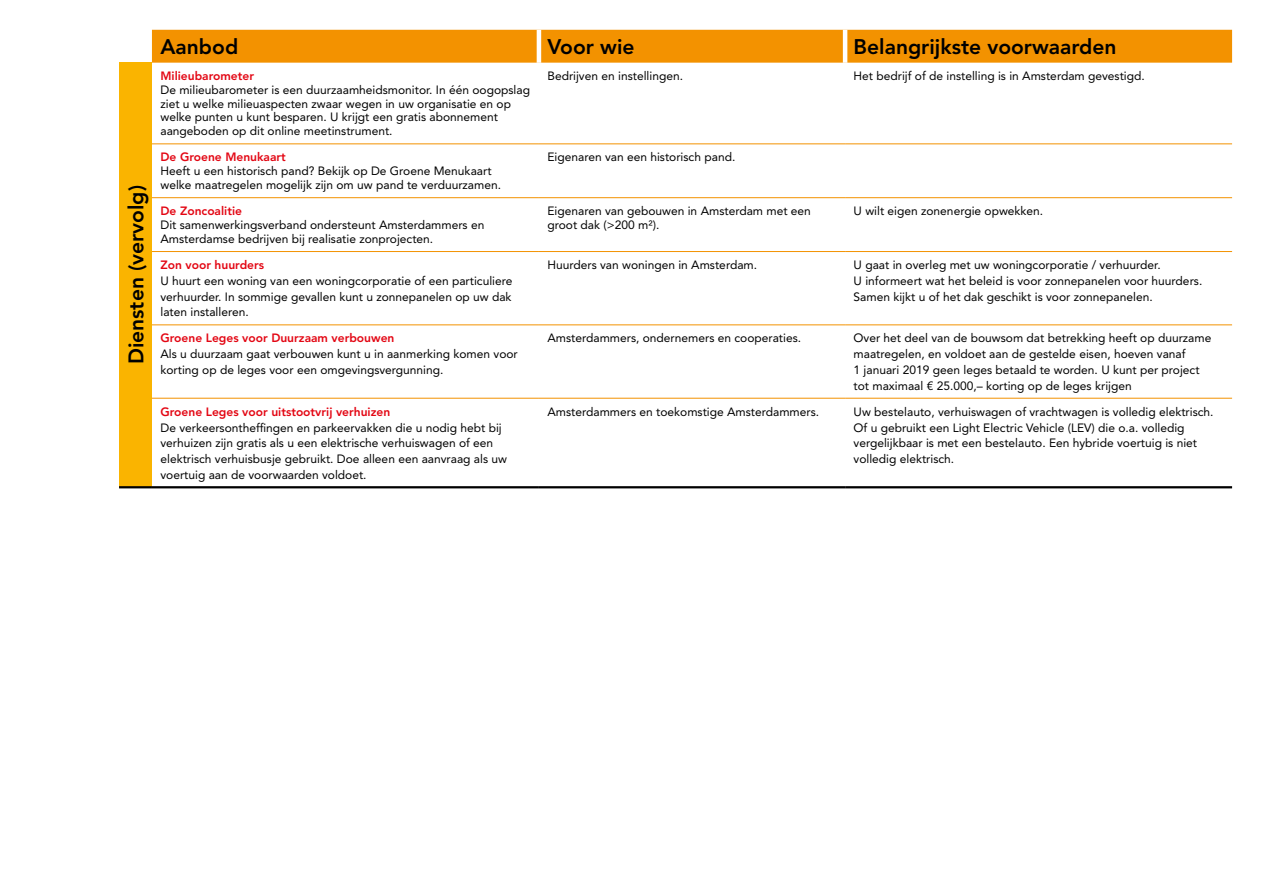
<style>
.page{position:relative;width:1263px;height:893px;background:#fff}
.page>*{position:absolute;margin:0;border:0;box-sizing:border-box;transform-origin:0 0}
.t1{font:800 21px "Avenir LT Std";color:#000}
.t2{font:12px/15.8px "Avenir LT Std";color:#000}
.t3{font:800 12px "Avenir LT Std";color:#e30613}
</style>
<div class="page">
<div style="left:152px;top:30px;width:1080px;height:33px;background:#f39200"></div>
<div style="left:119px;top:63px;width:33px;height:424px;background:#fab400"></div>
<hr style="left:537px;top:30px;width:4px;height:33px;background:#fff">
<hr style="left:843px;top:30px;width:4px;height:33px;background:#fff">
<hr style="left:119px;top:486px;width:33px;height:2px;background:#000">
<hr style="left:152px;top:251px;width:387px;height:1px;background:#f39200">
<hr style="left:539px;top:251px;width:306px;height:1px;background:#f39200">
<hr style="left:845px;top:251px;width:387px;height:1px;background:#f39200">
<hr style="left:152px;top:324px;width:387px;height:1px;background:#f39200">
<hr style="left:539px;top:324px;width:306px;height:1px;background:#f39200">
<hr style="left:845px;top:324px;width:387px;height:1px;background:#f39200">
<hr style="left:152px;top:398px;width:387px;height:1px;background:#f39200">
<hr style="left:539px;top:398px;width:306px;height:1px;background:#f39200">
<hr style="left:845px;top:398px;width:387px;height:1px;background:#f39200">
<hr style="left:152px;top:143px;width:387px;height:1px;background:#f39200">
<hr style="left:539px;top:143px;width:306px;height:1px;background:#f39200">
<hr style="left:845px;top:143px;width:387px;height:1px;background:#f39200">
<hr style="left:152px;top:197px;width:387px;height:1px;background:#f39200">
<hr style="left:539px;top:197px;width:306px;height:1px;background:#f39200">
<hr style="left:845px;top:197px;width:387px;height:1px;background:#f39200">
<hr style="left:152px;top:486px;width:387px;height:2px;background:#000">
<hr style="left:539px;top:486px;width:306px;height:2px;background:#000">
<hr style="left:845px;top:486px;width:387px;height:2px;background:#000">
<p class="t1" style="left:124px;top:364px;width:181px;rotate:-90deg">Diensten (vervolg)</p>
<p class="t1" style="left:160px;top:34px;width:79px">Aanbod</p>
<p class="t1" style="left:547px;top:34px;width:89px">Voor wie</p>
<p class="t1" style="left:854px;top:34px;width:264px">Belangrijkste voorwaarden</p>
<p class="t3" style="left:160px;top:69px;width:95px">Milieubarometer</p>
<p class="t2" style="left:160px;top:83px;width:371px;line-height:13.8px">De milieubarometer is een duurzaamheidsmonitor. In één oogopslag ziet u welke milieuaspecten zwaar wegen in uw organisatie en op welke punten u kunt besparen. U krijgt een gratis abonnement aangeboden op dit online meetinstrument.</p>
<p class="t3" style="left:160px;top:150px;width:127px">De Groene Menukaart</p>
<p class="t2" style="left:160px;top:164px;width:342px;line-height:13.8px">Heeft u een historisch pand? Bekijk op De Groene Menukaart welke maatregelen mogelijk zijn om uw pand te verduurzamen.</p>
<p class="t3" style="left:160px;top:204px;width:83px">De Zoncoalitie</p>
<p class="t2" style="left:160px;top:218px;width:325px;line-height:13.8px">Dit samenwerkingsverband ondersteunt Amsterdammers en<br>Amsterdamse bedrijven bij realisatie zonprojecten.</p>
<p class="t3" style="left:160px;top:258px;width:105px">Zon voor huurders</p>
<p class="t2" style="left:160px;top:273px;width:354px;text-align:justify">U huurt een woning van een woningcorporatie of een particuliere verhuurder. In sommige gevallen kunt u zonnepanelen op uw dak laten installeren.</p>
<p class="t3" style="left:160px;top:331px;width:235px">Groene Leges voor Duurzaam verbouwen</p>
<p class="t2" style="left:160px;top:346px;width:359px">Als u duurzaam gaat verbouwen kunt u in aanmerking komen voor korting op de leges voor een omgevingsvergunning.</p>
<p class="t3" style="left:160px;top:404px;width:231px">Groene Leges voor uitstootvrij verhuizen</p>
<p class="t2" style="left:160px;top:420px;width:348px">De verkeersontheffingen en parkeervakken die u nodig hebt bij verhuizen zijn gratis als u een elektrische verhuiswagen of een elektrisch verhuisbusje gebruikt. Doe alleen een aanvraag als uw voertuig aan de voorwaarden voldoet.</p>
<p class="t2" style="left:547px;top:68px;width:137px">Bedrijven en instellingen.</p>
<p class="t2" style="left:854px;top:68px;width:293px">Het bedrijf of de instelling is in Amsterdam gevestigd.</p>
<p class="t2" style="left:547px;top:149px;width:189px">Eigenaren van een historisch pand.</p>
<p class="t2" style="left:547px;top:204px;width:265px;line-height:13.8px">Eigenaren van gebouwen in Amsterdam met een groot dak (&gt;200 m²).</p>
<p class="t2" style="left:854px;top:203px;width:191px">U wilt eigen zonenergie opwekken.</p>
<p class="t2" style="left:547px;top:257px;width:211px">Huurders van woningen in Amsterdam.</p>
<p class="t2" style="left:854px;top:257px;width:309px">U gaat in overleg met uw woningcorporatie / verhuurder.</p>
<p class="t2" style="left:854px;top:273px;width:350px">U informeert wat het beleid is voor zonnepanelen voor huurders.</p>
<p class="t2" style="left:854px;top:289px;width:301px">Samen kijkt u of het dak geschikt is voor zonnepanelen.</p>
<p class="t2" style="left:547px;top:330px;width:255px">Amsterdammers, ondernemers en cooperaties.</p>
<p class="t2" style="left:854px;top:330px;width:359px">Over het deel van de bouwsom dat betrekking heeft op duurzame maatregelen, en voldoet aan de gestelde eisen, hoeven vanaf<br>1 januari 2019 geen leges betaald te worden. U kunt per project tot maximaal € 25.000,– korting op de leges krijgen</p>
<p class="t2" style="left:547px;top:404px;width:273px">Amsterdammers en toekomstige Amsterdammers.</p>
<p class="t2" style="left:854px;top:404px;width:361px">Uw bestelauto, verhuiswagen of vrachtwagen is volledig elektrisch.</p>
<p class="t2" style="left:854px;top:420px;width:345px">Of u gebruikt een Light Electric Vehicle (LEV) die o.a. volledig vergelijkbaar is met een bestelauto. Een hybride voertuig is niet volledig elektrisch.</p>
</div>
